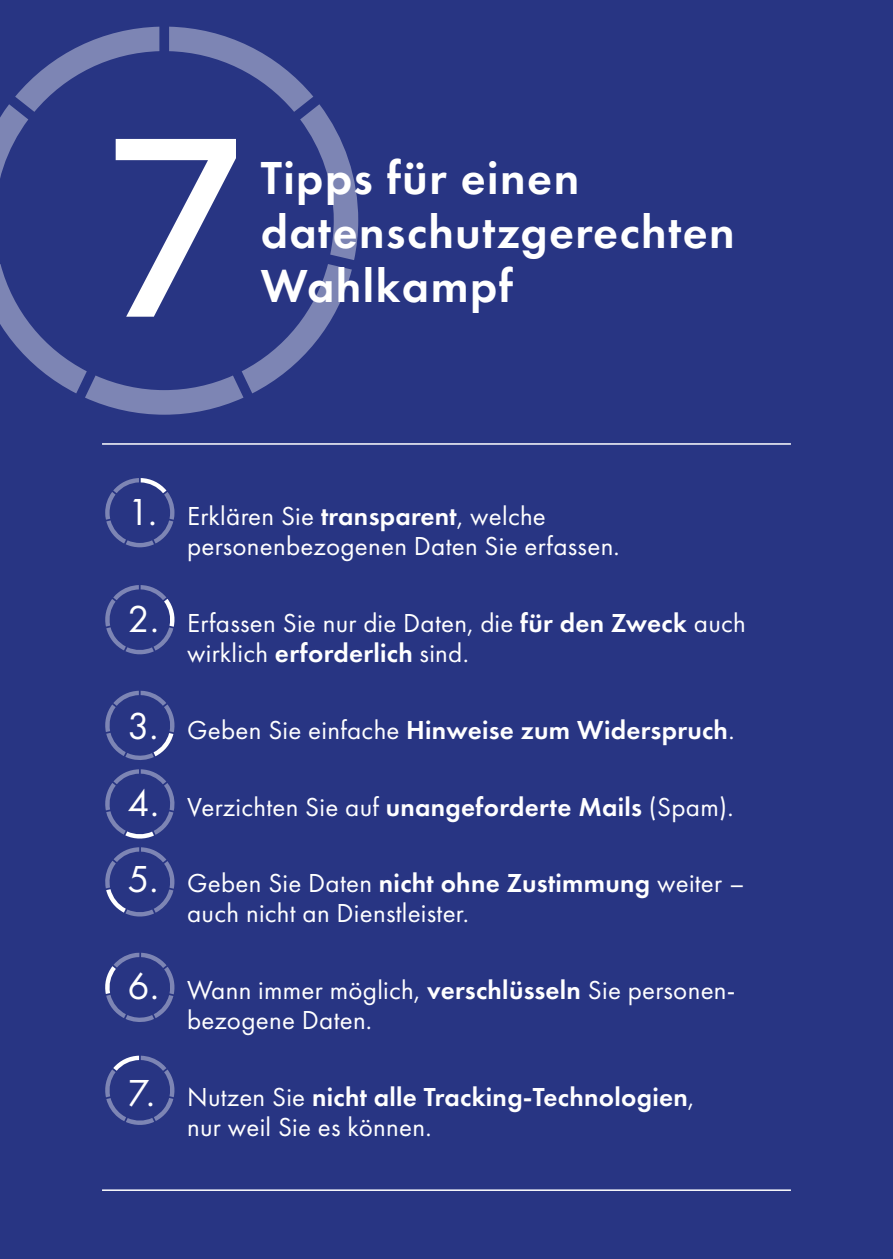
<style>
.page{position:relative;width:893px;height:1259px;background:#283583}
.page>*{position:absolute;margin:0;border:0;box-sizing:border-box;transform-origin:0 0}
.t1{font:600 249.6px "Muli";color:#fff}
.t2{font:600 48px/54px "Futura PT";letter-spacing:.03em;color:#fff}
.t3{font:27px/30px "Futura PT";letter-spacing:.01em;color:#fff}
.t4{font:600 27px/30px "Futura PT";letter-spacing:.01em;color:#fff}
.s1{font-size:39px}
.s2{font-weight:600}
.s3{font-weight:400;font-size:39px}
.s4{font-weight:400}
</style>
<div class="page">
<hr style="left:102px;top:1189px;width:689px;height:2px;background:#fff">
<hr style="left:102px;top:443px;width:689px;height:2px;background:#fff">
<svg style="left:0;top:27px;width:358px;height:388px"></svg>
<svg style="left:105px;top:478px;width:69px;height:69px"></svg>
<svg style="left:105px;top:585px;width:70px;height:70px"></svg>
<svg style="left:105px;top:691px;width:70px;height:69px"></svg>
<svg style="left:105px;top:769px;width:70px;height:70px"></svg>
<svg style="left:105px;top:847px;width:70px;height:70px"></svg>
<svg style="left:105px;top:952px;width:70px;height:70px"></svg>
<svg style="left:105px;top:1055px;width:70px;height:70px"></svg>
<h1 class="t1" style="left:101px;top:45px;width:151px">7</h1>
<h2 class="t2" style="left:261px;top:150px;width:476px">Tipps für einen datenschutzgerechten<br>Wahlkampf</h2>
<p class="t3" style="left:187px;top:501px;width:434px;text-indent:-60px"><span class="s1">1.</span> Erklären Sie <span class="s2">transparent</span>, welche personenbezogenen Daten Sie erfassen.</p>
<p class="t3" style="left:187px;top:608px;width:560px;text-indent:-60px"><span class="s1">2.</span> Erfassen Sie nur die Daten, die <span class="s2">für den Zweck</span> auch wirklich <span class="s2">erforderlich</span> sind.</p>
<p class="t4" style="left:128px;top:714px;width:608px"><span class="s3">3.</span> <span class="s4">Geben Sie einfache</span> Hinweise zum Widerspruch<span class="s4">.</span></p>
<p class="t3" style="left:128px;top:791px;width:607px"><span class="s1">4.</span> Verzichten Sie auf <span class="s2">unangeforderte Mails</span> (Spam).</p>
<p class="t3" style="left:187px;top:868px;width:559px;text-indent:-60px"><span class="s1">5.</span> Geben Sie Daten <span class="s2">nicht ohne Zustimmung</span> weiter – auch nicht an Dienstleister.</p>
<p class="t3" style="left:187px;top:975px;width:550px;text-indent:-60px"><span class="s1">6.</span> Wann immer möglich, <span class="s2">verschlüsseln</span> Sie personen&shy;bezogene Daten.</p>
<p class="t4" style="left:187px;top:1081px;width:509px;text-indent:-60px"><span class="s3">7.</span> <span class="s4">Nutzen Sie</span> nicht alle Tracking-Technologien<span class="s4">, nur weil Sie es können.</span></p>
</div>
